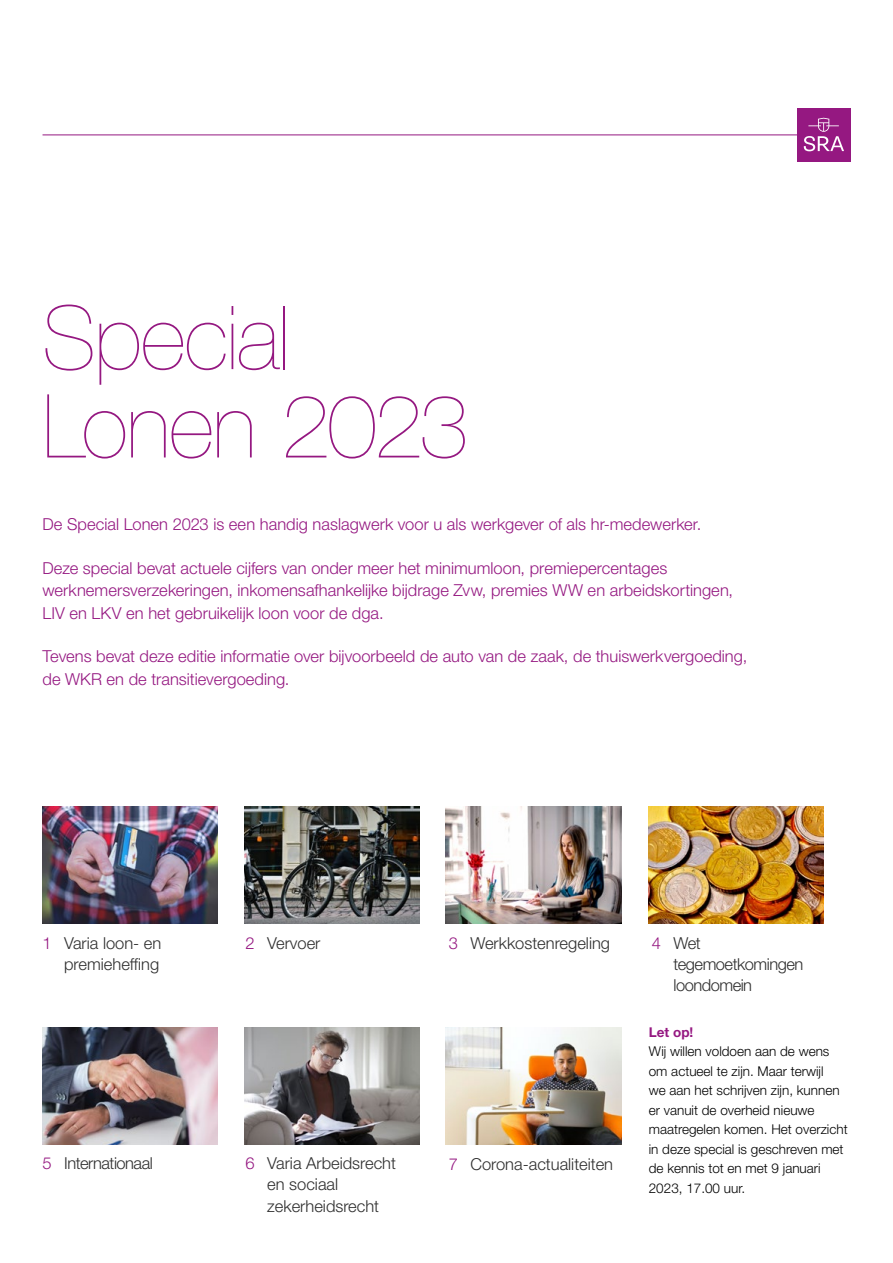
<style>
.page{position:relative;width:893px;height:1263px;background:#fff}
.page>*{position:absolute;margin:0;border:0;box-sizing:border-box;transform-origin:0 0}
.t1{font:200 88.35px/88.3px "Helvetica Neue LT Std";letter-spacing:-.015em;color:#951881}
.t2{font:300 16.5px/22.5px "Helvetica Neue LT Std";color:#951881}
.t3{font:300 16.5px/21px "Helvetica Neue LT Std";color:#2f2f2f;text-align:right}
.t4{font:300 16.5px/21px "Helvetica Neue LT Std";letter-spacing:-.03em;color:#2f2f2f}
.t5{font:300 13.5px/19.5px "Helvetica Neue LT Std";color:#000}
.t6{font:700 13.5px "Helvetica Neue LT Std";color:#951881}
.s1{color:#951881}
</style>
<div class="page">
<hr style="left:43px;top:135px;width:754px;height:1px;background:#951881">
<div style="left:797px;top:108px;width:53px;height:53px;background:#951881"></div>
<svg style="left:804px;top:118px;width:40px;height:33px"></svg>
<img style="left:43px;top:807px;width:175px;height:117px">
<img style="left:244px;top:807px;width:175px;height:117px">
<img style="left:446px;top:807px;width:175px;height:117px">
<img style="left:43px;top:1027px;width:175px;height:117px">
<img style="left:244px;top:1027px;width:175px;height:117px">
<img style="left:446px;top:1027px;width:175px;height:117px">
<img style="left:649px;top:807px;width:175px;height:117px">
<h1 class="t1" style="left:43px;top:293px;width:427px">Special<br>Lonen 2023</h1>
<p class="t2" style="left:43px;top:513px;width:660px">De Special Lonen 2023 is een handig naslagwerk voor u als werkgever of als hr-medewerker.</p>
<p class="t2" style="left:43px;top:556px;width:692px">Deze special bevat actuele cijfers van onder meer het minimumloon, premiepercentages werknemersverzekeringen, inkomensafhankelijke bijdrage Zvw, premies WW en arbeidskortingen,<br>LIV en LKV en het gebruikelijk loon voor de dga.</p>
<p class="t2" style="left:43px;top:645px;width:706px">Tevens bevat deze editie informatie over bijvoorbeeld de auto van de zaak, de thuiswerkvergoeding, de WKR en de transitievergoeding.</p>
<p class="t3" style="left:43px;top:932px;width:120px"><span class="s1">1</span> Varia loon- en premieheffing</p>
<p class="t3" style="left:246px;top:932px;width:76px"><span class="s1">2</span> Vervoer</p>
<p class="t3" style="left:449px;top:932px;width:163px"><span class="s1">3</span> Werkkostenregeling</p>
<p class="t4" style="left:673px;top:932px;width:131px;text-indent:-22px"><span class="s1">4</span> Wet tegemoetkomingen loondomein</p>
<p class="t4" style="left:43px;top:1153px;width:112px"><span class="s1">5</span> Internationaal</p>
<p class="t3" style="left:267px;top:1153px;width:130px;text-align:left;text-indent:-22px"><span class="s1">6</span> Varia Arbeidsrecht en sociaal zekerheidsrecht</p>
<p class="t3" style="left:449px;top:1153px;width:166px"><span class="s1">7</span> Corona-actualiteiten</p>
<p class="t6" style="left:649px;top:1023px;width:46px">Let op!</p>
<p class="t5" style="left:649px;top:1041px;width:200px">Wij willen voldoen aan de wens om actueel te zijn. Maar terwijl<br>we aan het schrijven zijn, kunnen er vanuit de overheid nieuwe maatregelen komen. Het overzicht in deze special is geschreven met de kennis tot en met 9 januari<br>2023, 17.00 uur.</p>
</div>
